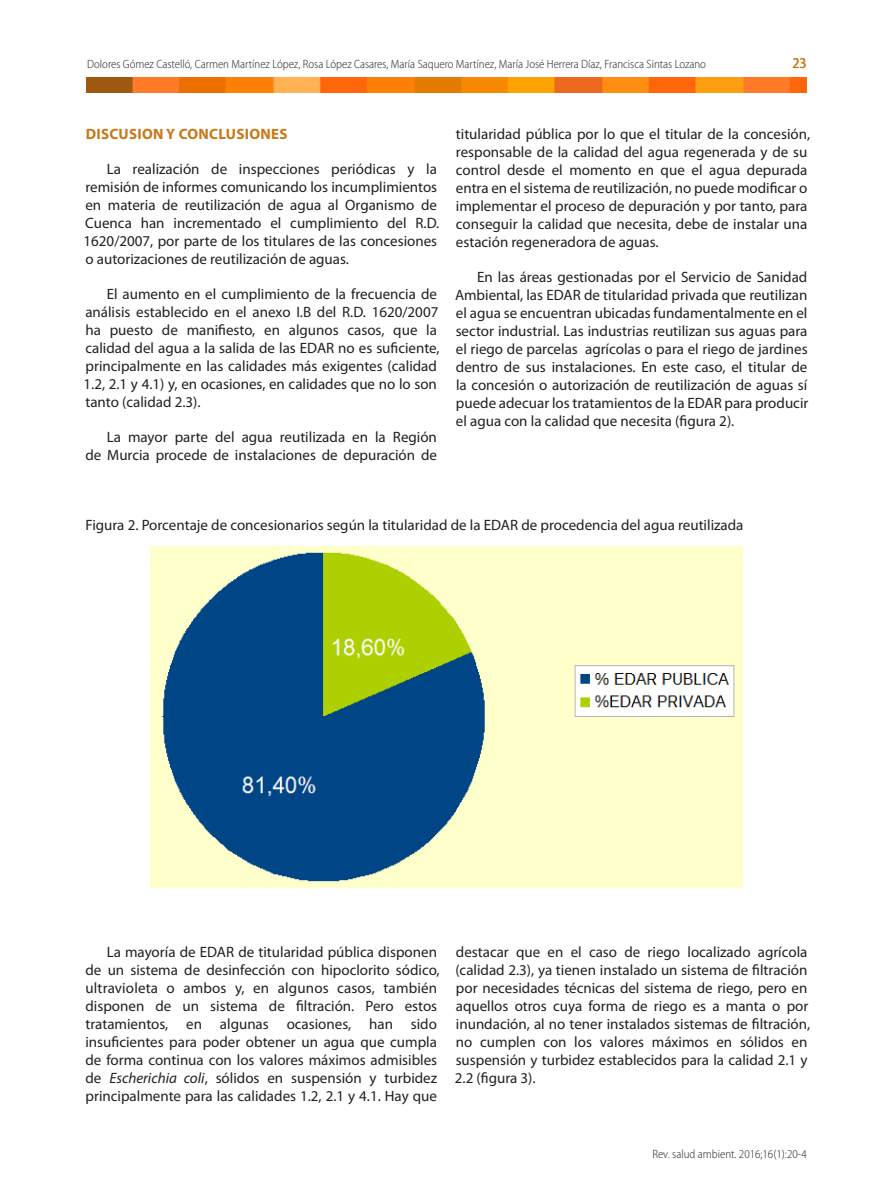
<style>
.page{position:relative;width:893px;height:1191px;background:#fff}
.page>*{position:absolute;margin:0;border:0;box-sizing:border-box;transform-origin:0 0}
.ARTICULO__texto{font:15px/18px "Myriad Pro";color:#231f20}
.TABLA__título{font:15px "Myriad Pro";color:#231f20}
.ARTÍCULO__titulo_nor{font:700 15px "Myriad Pro";letter-spacing:.02em;color:#cb7616}
.t1{font:semi-condensed 15px "Myriad Pro";color:#cb7616}
.t2{font:300 semi-condensed 12px "Myriad Pro";color:#231f20}
.s1{font-style:italic}
</style>
<div class="page">
<img style="left:86px;top:77px;width:721px;height:15px">
<img style="left:151px;top:546px;width:591px;height:341px">
<p class="t2" style="left:87px;top:57px;width:620px">Dolores Gómez Castelló, Carmen Martínez López, Rosa López Casares, María Saquero Martínez, María José Herrera Díaz, Francisca Sintas Lozano</p>
<p class="t1" style="left:792px;top:54px;width:16px">23</p>
<p class="ARTÍCULO__titulo_nor" style="left:86px;top:124px;width:203px">DISCUSION Y CONCLUSIONES</p>
<p class="ARTICULO__texto" style="left:84px;top:160px;width:357px;text-indent:23px">La realización de inspecciones periódicas y la remisión de informes comunicando los incumplimientos en materia de reutilización de agua al Organismo de Cuenca han incrementado el cumplimiento del R.D.<br>1620/2007, por parte de los titulares de las concesiones o autorizaciones de reutilización de aguas.</p>
<p class="ARTICULO__texto" style="left:84px;top:285px;width:358px;text-indent:23px">El aumento en el cumplimiento de la frecuencia de análisis establecido en el anexo I.B del R.D. 1620/2007 ha puesto de manifiesto, en algunos casos, que la calidad del agua a la salida de las EDAR no es suficiente, principalmente en las calidades más exigentes (calidad 1.2, 2.1 y 4.1) y, en ocasiones, en calidades que no lo son tanto (calidad 2.3).</p>
<p class="ARTICULO__texto" style="left:85px;top:428px;width:353px;text-align:right">La mayor parte del agua reutilizada en la Región<br>de Murcia procede de instalaciones de depuración de</p>
<p class="ARTICULO__texto" style="left:456px;top:125px;width:356px">titularidad pública por lo que el titular de la concesión, responsable de la calidad del agua regenerada y de su control desde el momento en que el agua depurada entra en el sistema de reutilización, no puede modificar o implementar el proceso de depuración y por tanto, para conseguir la calidad que necesita, debe de instalar una estación regeneradora de aguas.</p>
<p class="ARTICULO__texto" style="left:455px;top:268px;width:355px;text-align:justify;text-indent:22px">En las áreas gestionadas por el Servicio de Sanidad Ambiental, las EDAR de titularidad privada que reutilizan el agua se encuentran ubicadas fundamentalmente en el sector industrial. Las industrias reutilizan sus aguas para el riego de parcelas agrícolas o para el riego de jardines dentro de sus instalaciones. En este caso, el titular de la concesión o autorización de reutilización de aguas sí puede adecuar los tratamientos de la EDAR para producir el agua con la calidad que necesita (figura 2).</p>
<p class="TABLA__título" style="left:85px;top:516px;width:660px">Figura 2. Porcentaje de concesionarios según la titularidad de la EDAR de procedencia del agua reutilizada</p>
<p class="ARTICULO__texto" style="left:85px;top:942px;width:356px;text-indent:21px">La mayoría de EDAR de titularidad pública disponen de un sistema de desinfección con hipoclorito sódico, ultravioleta o ambos y, en algunos casos, también disponen de un sistema de filtración. Pero estos tratamientos, en algunas ocasiones, han sido insuficientes para poder obtener un agua que cumpla de forma continua con los valores máximos admisibles de <span class="s1">Escherichia coli</span>, sólidos en suspensión y turbidez principalmente para las calidades 1.2, 2.1 y 4.1. Hay que</p>
<p class="ARTICULO__texto" style="left:455px;top:942px;width:357px">destacar que en el caso de riego localizado agrícola (calidad 2.3), ya tienen instalado un sistema de filtración por necesidades técnicas del sistema de riego, pero en aquellos otros cuya forma de riego es a manta o por inundación, al no tener instalados sistemas de filtración, no cumplen con los valores máximos en sólidos en suspensión y turbidez establecidos para la calidad 2.1 y 2.2 (figura 3).</p>
<p class="t2" style="left:652px;top:1146px;width:156px">Rev. salud ambient. 2016;16(1):20-4</p>
</div>
